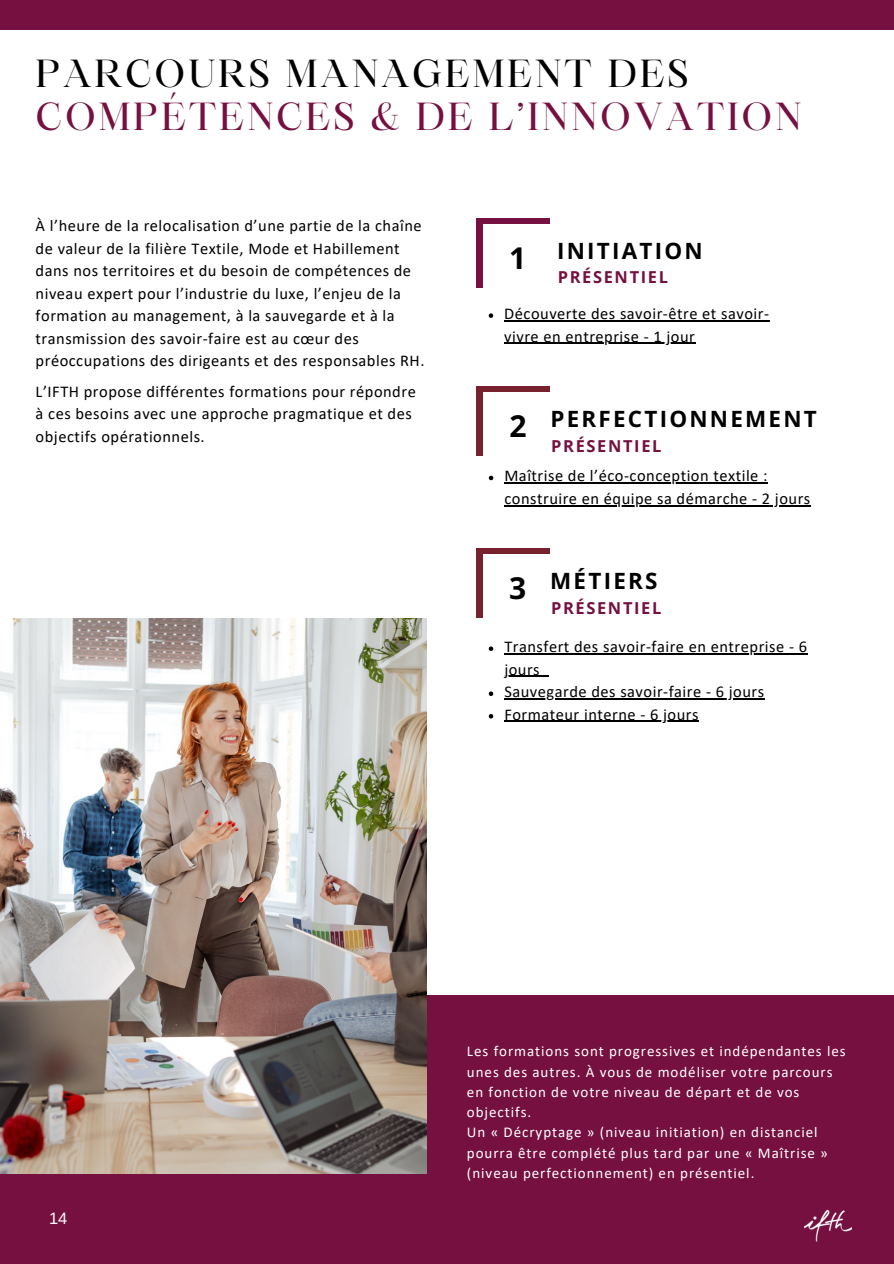
<style>
.page{position:relative;width:894px;height:1264px;background:#fff}
.page>*{position:absolute;margin:0;border:0;box-sizing:border-box;transform-origin:0 0}
.t1{font:37.5px "Maharlika";letter-spacing:.07em;color:#751040}
.t2{font:37.5px "Maharlika";letter-spacing:.07em;color:#000}
.t3{font:700 30px "Open Sans";color:#000}
.t4{font:700 22.35px "Open Sans";letter-spacing:.1em;color:#000}
.t5{font:16.5px/22.5px "Calibri";letter-spacing:.03em;color:#000}
.t6{font:700 16.5px "Open Sans";letter-spacing:.1em;color:#751040}
.t7{font:16.5px "Arimo";color:#fff}
.t8{font:15px/20.2px "Calibri";letter-spacing:.06em;color:#fff}
</style>
<div class="page">
<div style="left:0;top:0;width:893px;height:30px;background:#751040"></div>
<div style="left:0;top:995px;width:893px;height:268px;background:#751040"></div>
<img style="left:0;top:618px;width:427px;height:555px">
<div style="left:476px;top:218px;width:74px;height:70px;background:#751040"></div>
<div style="left:483px;top:224px;width:69px;height:67px;background:#fff"></div>
<div style="left:476px;top:386px;width:74px;height:70px;background:#78212e"></div>
<div style="left:483px;top:392px;width:69px;height:67px;background:#fff"></div>
<div style="left:476px;top:548px;width:74px;height:70px;background:#78212e"></div>
<div style="left:483px;top:554px;width:69px;height:67px;background:#fff"></div>
<svg style="left:488px;top:313px;width:5px;height:5px"></svg>
<hr style="left:504px;top:320px;width:265px;height:1px;background:#000">
<hr style="left:504px;top:342px;width:191px;height:2px;background:#000">
<svg style="left:488px;top:475px;width:5px;height:5px"></svg>
<hr style="left:504px;top:482px;width:263px;height:1px;background:#000">
<hr style="left:504px;top:505px;width:306px;height:1px;background:#000">
<svg style="left:488px;top:646px;width:5px;height:5px"></svg>
<hr style="left:504px;top:653px;width:303px;height:1px;background:#000">
<hr style="left:504px;top:675px;width:36px;height:2px;background:#000">
<svg style="left:540px;top:675px;width:8px;height:2px"></svg>
<svg style="left:488px;top:691px;width:5px;height:5px"></svg>
<hr style="left:504px;top:698px;width:260px;height:1px;background:#000">
<svg style="left:488px;top:714px;width:5px;height:4px"></svg>
<hr style="left:504px;top:720px;width:195px;height:2px;background:#000">
<img style="left:804px;top:1210px;width:47px;height:31px">
<h1 class="t2" style="left:36px;top:58px;width:654px">PARCOURS MANAGEMENT DES</h1>
<h1 class="t1" style="left:36px;top:101px;width:767px">COMPÉTENCES &amp; DE L’INNOVATION</h1>
<p class="t5" style="left:36px;top:216px;width:390px">À l’heure de la relocalisation d’une partie de la chaîne de valeur de la filière Textile, Mode et Habillement dans nos territoires et du besoin de compétences de niveau expert pour l’industrie du luxe, l’enjeu de la formation au management, à la sauvegarde et à la transmission des savoir-faire est au cœur des préoccupations des dirigeants et des responsables RH.</p>
<p class="t5" style="left:36px;top:381px;width:381px">L’IFTH propose différentes formations pour répondre à ces besoins avec une approche pragmatique et des objectifs opérationnels.</p>
<h3 class="t4" style="left:557px;top:235px;width:147px">INITIATION</h3>
<p class="t6" style="left:557px;top:266px;width:112px">PRÉSENTIEL</p>
<p class="t5" style="left:504px;top:303px;width:266px">Découverte des savoir-être et savoir&shy;vivre en entreprise - 1 jour</p>
<h2 class="t3" style="left:509px;top:237px;width:19px">1</h2>
<h2 class="t3" style="left:509px;top:405px;width:19px">2</h2>
<h3 class="t4" style="left:550px;top:403px;width:268px">PERFECTIONNEMENT</h3>
<p class="t6" style="left:551px;top:434px;width:112px">PRÉSENTIEL</p>
<p class="t5" style="left:504px;top:466px;width:307px">Maîtrise de l’éco-conception textile : construire en équipe sa démarche - 2 jours</p>
<h2 class="t3" style="left:509px;top:567px;width:19px">3</h2>
<h3 class="t4" style="left:550px;top:565px;width:109px">MÉTIERS</h3>
<p class="t6" style="left:551px;top:596px;width:112px">PRÉSENTIEL</p>
<p class="t5" style="left:504px;top:636px;width:304px">Transfert des savoir-faire en entreprise - 6 jours<br>Sauvegarde des savoir-faire - 6 jours<br>Formateur interne - 6 jours</p>
<p class="t7" style="left:49px;top:1209px;width:20px">14</p>
<p class="t8" style="left:467px;top:1042px;width:380px">Les formations sont progressives et indépendantes les unes des autres. À vous de modéliser votre parcours en fonction de votre niveau de départ et de vos objectifs.<br>Un « Décryptage » (niveau initiation) en distanciel pourra être complété plus tard par une « Maîtrise » (niveau perfectionnement) en présentiel.</p>
</div>
